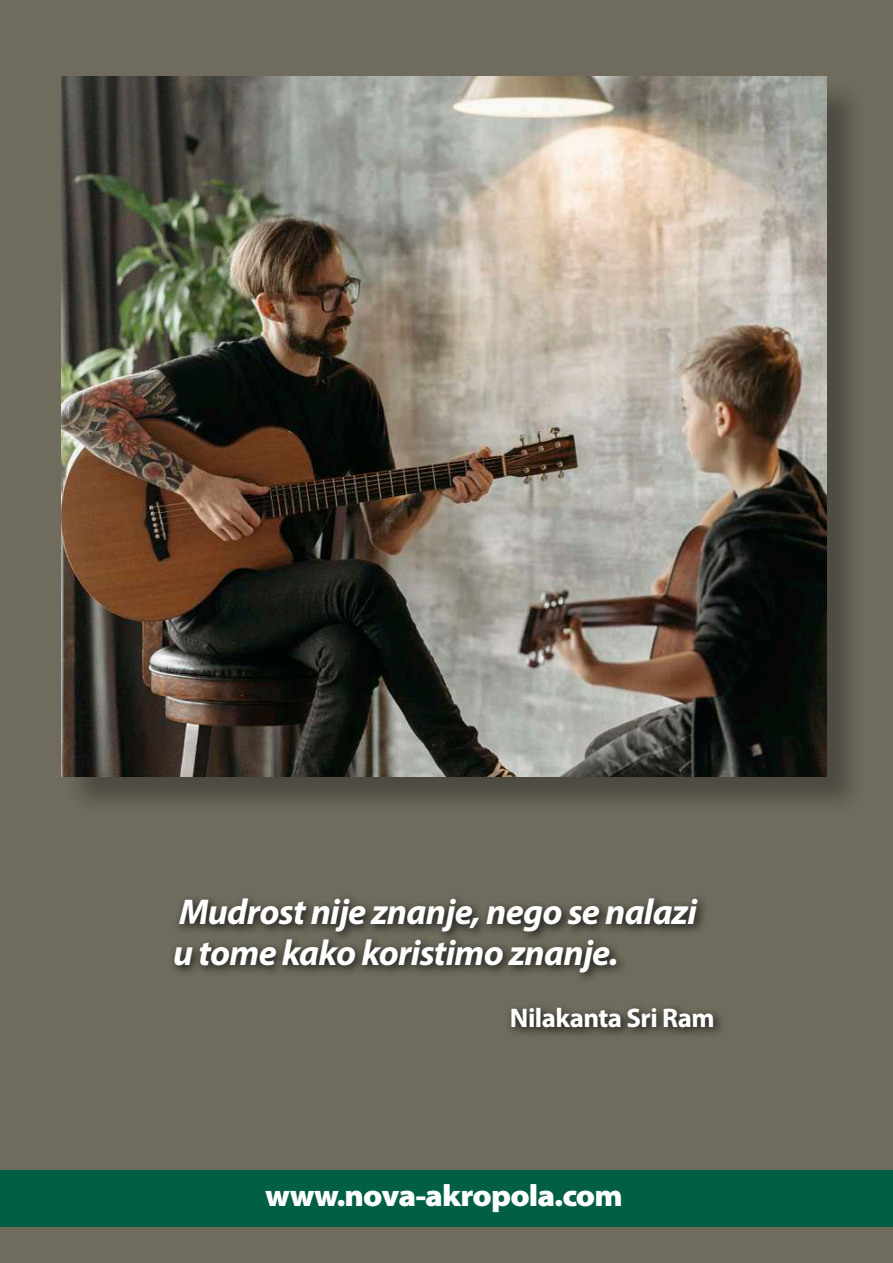
<style>
.page{position:relative;width:893px;height:1263px;background:#6f6c5e}
.page>*{position:absolute;margin:0;border:0;box-sizing:border-box;transform-origin:0 0}
.t1{font:italic 700 36px/40.5px "Myriad Pro";letter-spacing:-.02em;color:#fff}
.t2{font:900 semi-expanded 30.6px "Myriad Pro";letter-spacing:-.03em;color:#fff}
.t3{font:700 27px "Myriad Pro";letter-spacing:-.02em;color:#fff}
</style>
<div class="page">
<div style="left:0;top:1170px;width:893px;height:57px;background:#005f44"></div>
<div style="left:169px;top:893px;width:556px;height:146px;background:#000;opacity:.84"></div>
<div style="left:64px;top:79px;width:803px;height:737px;background:#000;opacity:.3"></div>
<img style="left:61px;top:77px;width:766px;height:699px">
<p class="t1" style="left:173px;top:891px;width:525px">Mudrost nije znanje, nego se nalazi u tome kako koristimo znanje.</p>
<p class="t3" style="left:510px;top:1000px;width:206px">Nilakanta Sri Ram</p>
<p class="t2" style="left:265px;top:1178px;width:359px">www.nova-akropola.com</p>
</div>
